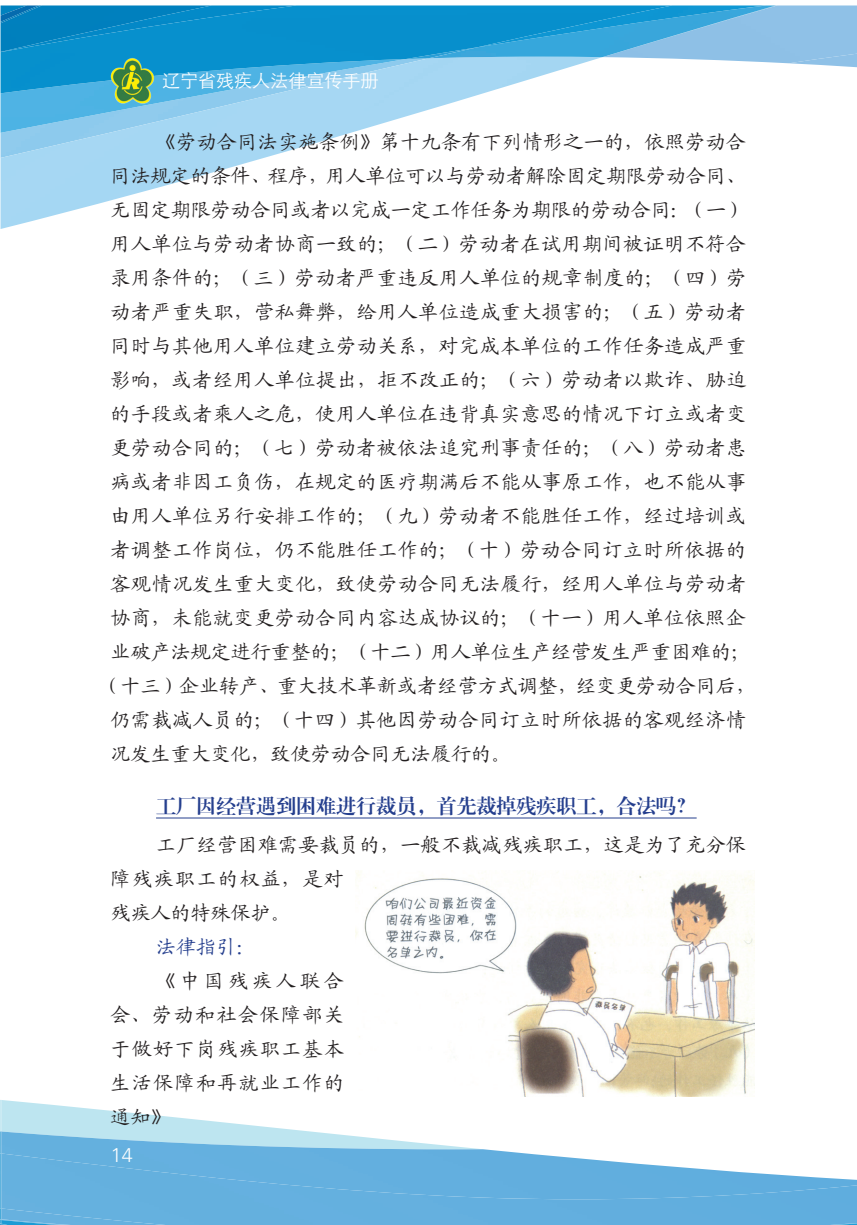
<style>
.page{position:relative;width:857px;height:1225px;background:#fff}
.page>*{position:absolute;margin:0;border:0;box-sizing:border-box;transform-origin:0 0}
.t1{font:20px/34px "Kai Ti GB2312";letter-spacing:.025em;color:#231f20}
.t2{font:20px "Kai Ti GB2312";color:#231f20}
.t3{font:20px "FZXBSK GBK1 0";color:#253f8e}
.t4{font:20px "Kai Ti GB2312";color:#253f8e}
.t5{font:20px "FZY1 K GBK1 0";color:#fff}
.t6{font:18px "ST Xihei";color:#fff}
</style>
<div class="page">
<img style="left:1px;top:93px;width:483px;height:136px">
<img style="left:1px;top:93px;width:404px;height:40px">
<img style="left:671px;top:5px;width:185px;height:58px">
<div style="left:671px;top:5px;width:104px;height:53px;background:#8ec0e6"></div>
<img style="left:1px;top:5px;width:670px;height:88px">
<img style="left:477px;top:5px;width:287px;height:42px">
<img style="left:1px;top:5px;width:41px;height:18px">
<svg style="left:0;top:1100px;width:304px;height:53px"></svg>
<img style="left:1px;top:1131px;width:520px;height:22px">
<img style="left:0;top:1153px;width:1px;height:55px">
<img style="left:1px;top:1153px;width:757px;height:67px">
<img style="left:302px;top:1220px;width:67px;height:5px">
<div style="left:455px;top:1184px;width:303px;height:36px;background:#62aede"></div>
<div style="left:456px;top:1196px;width:293px;height:24px;background:#62aede"></div>
<img style="left:737px;top:1213px;width:12px;height:7px">
<svg style="left:0;top:1208px;width:1px;height:17px"></svg>
<div style="left:1px;top:1208px;width:301px;height:17px;background:#65b1df"></div>
<img style="left:28px;top:1221px;width:332px;height:4px">
<div style="left:369px;top:1220px;width:378px;height:5px;background:#63afdf"></div>
<img style="left:758px;top:1173px;width:98px;height:22px">
<div style="left:749px;top:1195px;width:107px;height:30px;background:#60aede"></div>
<img style="left:111px;top:57px;width:44px;height:46px">
<hr style="left:156px;top:817px;width:540px;height:1px;background:#253f8e">
<img style="left:355px;top:871px;width:399px;height:225px">
<p class="t6" style="left:162px;top:67px;width:217px">辽宁省残疾人法律宣传手册</p>
<p class="t1" style="left:156px;top:124px;width:591px">《劳动合同法实施条例》第十九条有下列情形之一的，依照劳动合</p>
<p class="t2" style="left:111px;top:165px;width:636px">同法规定的条件、程序，用人单位可以与劳动者解除固定期限劳动合同、</p>
<p class="t2" style="left:111px;top:199px;width:636px">无固定期限劳动合同或者以完成一定工作任务为期限的劳动合同：（一）</p>
<p class="t1" style="left:111px;top:226px;width:636px">用人单位与劳动者协商一致的；（二）劳动者在试用期间被证明不符合</p>
<p class="t1" style="left:111px;top:260px;width:637px">录用条件的；（三）劳动者严重违反用人单位的规章制度的；（四）劳</p>
<p class="t1" style="left:111px;top:294px;width:636px">动者严重失职，营私舞弊，给用人单位造成重大损害的；（五）劳动者</p>
<p class="t1" style="left:111px;top:328px;width:637px">同时与其他用人单位建立劳动关系，对完成本单位的工作任务造成严重</p>
<p class="t1" style="left:111px;top:362px;width:637px">影响，或者经用人单位提出，拒不改正的；（六）劳动者以欺诈、胁迫</p>
<p class="t1" style="left:111px;top:396px;width:637px">的手段或者乘人之危，使用人单位在违背真实意思的情况下订立或者变</p>
<p class="t1" style="left:111px;top:430px;width:637px">更劳动合同的；（七）劳动者被依法追究刑事责任的；（八）劳动者患</p>
<p class="t1" style="left:111px;top:464px;width:637px">病或者非因工负伤，在规定的医疗期满后不能从事原工作，也不能从事</p>
<p class="t1" style="left:111px;top:498px;width:636px">由用人单位另行安排工作的；（九）劳动者不能胜任工作，经过培训或</p>
<p class="t1" style="left:111px;top:532px;width:636px">者调整工作岗位，仍不能胜任工作的；（十）劳动合同订立时所依据的</p>
<p class="t1" style="left:111px;top:566px;width:637px">客观情况发生重大变化，致使劳动合同无法履行，经用人单位与劳动者</p>
<p class="t1" style="left:111px;top:600px;width:636px">协商，未能就变更劳动合同内容达成协议的；（十一）用人单位依照企</p>
<p class="t2" style="left:111px;top:641px;width:641px">业破产法规定进行重整的；（十二）用人单位生产经营发生严重困难的；</p>
<p class="t2" style="left:101px;top:675px;width:656px">（十三）企业转产、重大技术革新或者经营方式调整，经变更劳动合同后，</p>
<p class="t1" style="left:111px;top:702px;width:636px">仍需裁减人员的；（十四）其他因劳动合同订立时所依据的客观经济情</p>
<p class="t2" style="left:111px;top:743px;width:402px">况发生重大变化，致使劳动合同无法履行的。</p>
<p class="t3" style="left:156px;top:795px;width:541px">工厂因经营遇到困难进行裁员，首先裁掉残疾职工，合法吗？</p>
<p class="t1" style="left:111px;top:827px;width:636px;text-indent:45px">工厂经营困难需要裁员的，一般不裁减残疾职工，这是为了充分保障残疾职工的权益，是对<br>残疾人的特殊保护。</p>
<p class="t4" style="left:156px;top:936px;width:101px">法律指引：</p>
<p class="t1" style="left:111px;top:963px;width:235px;text-align:justify;text-indent:45px">《中国残疾人联合会、劳动和社会保障部关于做好下岗残疾职工基本生活保障和再就业工作的通知》</p>
<p class="t5" style="left:111px;top:1144px;width:24px">14</p>
</div>
